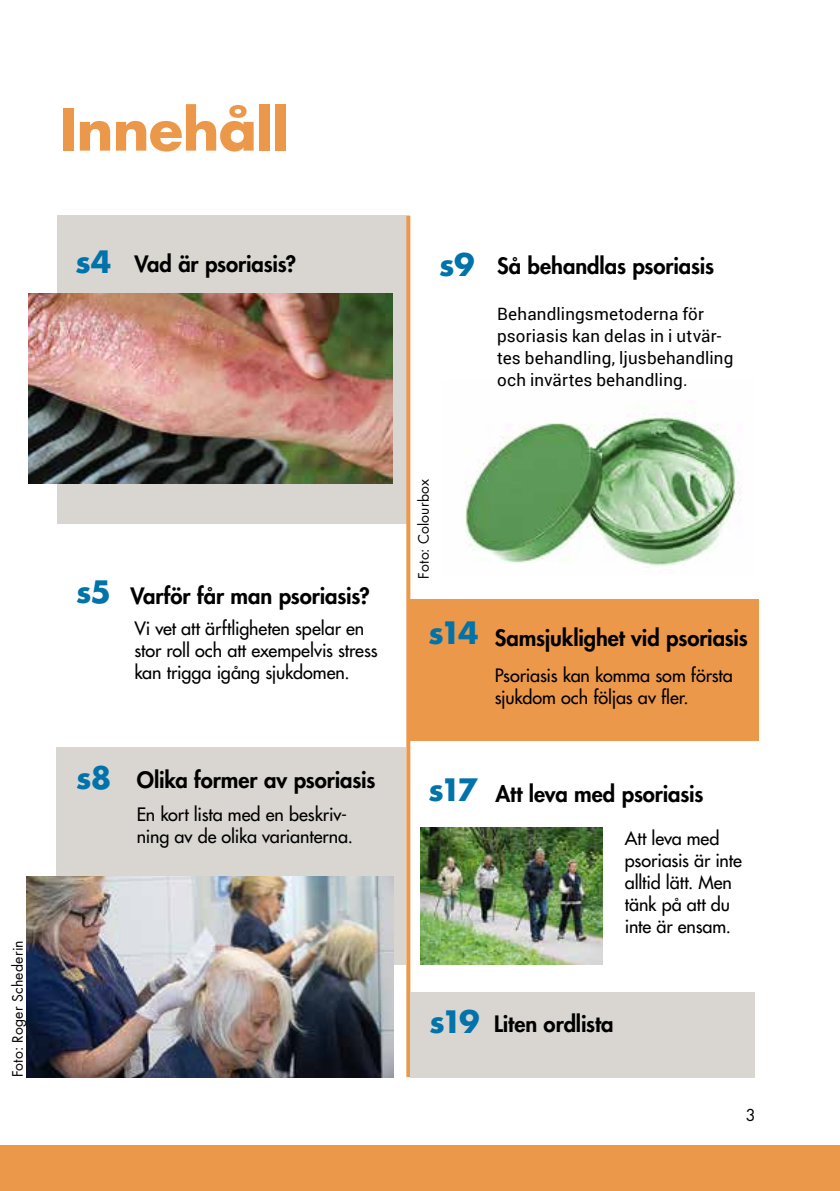
<style>
.page{position:relative;width:840px;height:1191px;background:#fff}
.page>*{position:absolute;margin:0;border:0;box-sizing:border-box;transform-origin:0 0}
.t1{font:700 56px "Futura Std";letter-spacing:-.015em;color:#ec984b}
.t2{font:700 30px "Futura Std";letter-spacing:-.09em;color:#0073ab}
.t3{font:800 22px "Futura Std";letter-spacing:-.005em;color:#000}
.t4{font:500 18px/22px "Futura Std";letter-spacing:-.005em;color:#000}
.t5{font:17px/22px "Roboto";letter-spacing:.01em;color:#000}
.t6{font:16px "Futura Std";color:#000}
.t7{font:14px "Futura Std";letter-spacing:.015em;color:#000}
.s1{font-weight:700;font-size:30px;color:#0073ab}
</style>
<div class="page">
<img style="left:464px;top:413px;width:278px;height:154px">
<div style="left:0;top:1145px;width:839px;height:46px;background:#ec984b"></div>
<div style="left:57px;top:215px;width:352px;height:308px;background:#d9d6d1"></div>
<div style="left:57px;top:747px;width:348px;height:217px;background:#d9d6d1"></div>
<div style="left:408px;top:599px;width:350px;height:141px;background:#ec984b"></div>
<svg style="left:406px;top:216px;width:4px;height:861px;background:#ec9f59"></svg>
<div style="left:410px;top:991px;width:344px;height:86px;background:#d9d6d1"></div>
<img style="left:28px;top:293px;width:364px;height:191px">
<img style="left:26px;top:876px;width:367px;height:201px">
<img style="left:420px;top:828px;width:182px;height:136px">
<h1 class="t1" style="left:59px;top:92px;width:231px">Innehåll</h1>
<p class="t7" style="left:9px;top:1077px;width:138px;rotate:-90deg">Foto: Roger Schederin</p>
<p class="t3" style="left:75px;top:250px;width:222px"><span class="s1">s4</span> Vad är psoriasis?</p>
<p class="t3" style="left:497px;top:252px;width:218px">Så behandlas psoriasis</p>
<p class="t5" style="left:497px;top:302px;width:238px">Behandlingsmetoderna för psoriasis kan delas in i utvär&shy;tes behandling, ljusbehandling och invärtes behandling.</p>
<h2 class="t2" style="left:439px;top:245px;width:37px">s9</h2>
<h2 class="t2" style="left:76px;top:572px;width:37px">s5</h2>
<p class="t3" style="left:130px;top:582px;width:241px">Varför får man psoriasis?</p>
<p class="t4" style="left:134px;top:617px;width:245px">Vi vet att ärftligheten spelar en stor roll och att exempelvis stress kan trigga igång sjukdomen.</p>
<h2 class="t2" style="left:76px;top:758px;width:37px">s8</h2>
<p class="t3" style="left:137px;top:766px;width:240px">Olika former av psoriasis</p>
<p class="t4" style="left:137px;top:803px;width:218px">En kort lista med en beskriv&shy;ning av de olika varianterna.</p>
<p class="t7" style="left:414px;top:578px;width:101px;rotate:-90deg">Foto: Colourbox</p>
<h2 class="t2" style="left:428px;top:613px;width:52px">s14</h2>
<p class="t3" style="left:494px;top:624px;width:254px">Samsjuklighet vid psoriasis</p>
<p class="t4" style="left:494px;top:664px;width:239px">Psoriasis kan komma som första sjukdom och följas av fler.</p>
<h2 class="t2" style="left:428px;top:770px;width:51px">s17</h2>
<p class="t3" style="left:495px;top:779px;width:209px">Att leva med psoriasis</p>
<p class="t4" style="left:624px;top:827px;width:119px">Att leva med psoriasis är inte alltid lätt. Men tänk på att du inte är ensam.</p>
<p class="t3" style="left:429px;top:1010px;width:185px"><span class="s1">s19</span> Liten ordlista</p>
<p class="t6" style="left:745px;top:1104px;width:11px">3</p>
</div>
